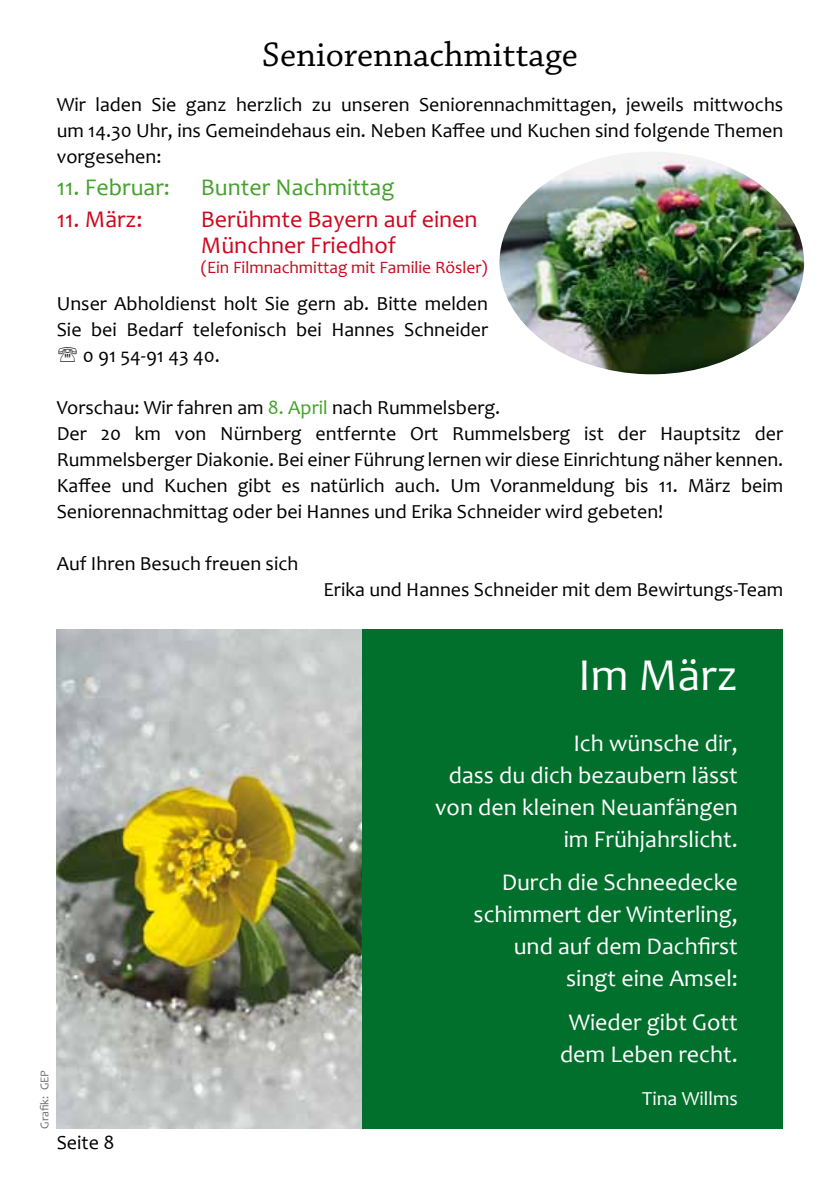
<style>
.page{position:relative;width:840px;height:1191px;background:#fff}
.page>*{position:absolute;margin:0;border:0;box-sizing:border-box;transform-origin:0 0}
.t1{font:46px "Candara";color:#fff}
.t2{font:36px "Chaparral Pro";color:#000}
.t3{font:24px/32px "Candara";color:#fff;text-align:right}
.t4{font:24px/26px "Candara";color:#cd071e}
.t5{font:24px "Candara";color:#44a12b}
.t6{font:20px/26px "Candara";color:#000;text-align:justify}
.t7{font:20px "Candara";color:#fff}
.t8{font:17.4px "Candara";color:#cd071e}
.t9{font:12px "Candara";color:#707172}
.s1{color:#44a12b}
</style>
<div class="page">
<img style="left:499px;top:152px;width:304px;height:222px">
<div style="left:361px;top:629px;width:421px;height:499px;background:#00702c"></div>
<img style="left:57px;top:629px;width:304px;height:499px">
<h2 class="t2" style="left:262px;top:35px;width:317px">Seniorennachmittage</h2>
<p class="t6" style="left:57px;top:91px;width:727px">Wir laden Sie ganz herzlich zu unseren Seniorennachmittagen, jeweils mittwochs um 14.30 Uhr, ins Gemeindehaus ein. Neben Kaffee und Kuchen sind folgende Themen vorgesehen:</p>
<p class="t5" style="left:57px;top:172px;width:115px">11. Februar:</p>
<p class="t5" style="left:201px;top:172px;width:195px">Bunter Nachmittag</p>
<p class="t4" style="left:57px;top:206px;width:87px">11. März:</p>
<p class="t4" style="left:201px;top:206px;width:278px">Berühmte Bayern auf einen<br>Münchner Friedhof</p>
<p class="t8" style="left:201px;top:256px;width:288px">(Ein Filmnachmittag mit Familie Rösler)</p>
<p class="t6" style="left:57px;top:291px;width:432px">Unser Abholdienst holt Sie gern ab. Bitte melden</p>
<p class="t6" style="left:57px;top:317px;width:432px">Sie bei Bedarf telefonisch bei Hannes Schneider</p>
<p class="t6" style="left:83px;top:343px;width:138px">0 91 54-91 43 40.</p>
<p class="t6" style="left:57px;top:395px;width:727px;text-align:left">Vorschau: Wir fahren am <span class="s1">8. April</span> nach Rummelsberg.<br>Der 20 km von Nürnberg entfernte Ort Rummelsberg ist der Hauptsitz der Rummelsberger Diakonie. Bei einer Führung lernen wir diese Einrichtung näher kennen.<br>Kaffee und Kuchen gibt es natürlich auch. Um Voranmeldung bis 11. März beim Seniorennachmittag oder bei Hannes und Erika Schneider wird gebeten!</p>
<p class="t6" style="left:57px;top:551px;width:243px">Auf Ihren Besuch freuen sich</p>
<p class="t6" style="left:323px;top:577px;width:461px">Erika und Hannes Schneider mit dem Bewirtungs-Team</p>
<p class="t9" style="left:37px;top:1128px;width:60px;rotate:-90deg">Grafik: GEP</p>
<p class="t6" style="left:57px;top:1129px;width:59px">Seite 8</p>
<h1 class="t1" style="left:578px;top:646px;width:161px">Im März</h1>
<p class="t3" style="left:435px;top:726px;width:304px">Ich wünsche dir,<br>dass du dich bezaubern lässt von den kleinen Neuanfängen im Frühjahrslicht.</p>
<p class="t3" style="left:473px;top:866px;width:266px">Durch die Schneedecke schimmert der Winterling, und auf dem Dachfirst singt eine Amsel:</p>
<p class="t3" style="left:559px;top:1005px;width:179px;text-align:center">Wieder gibt Gott dem Leben recht.</p>
<p class="t7" style="left:641px;top:1085px;width:97px">Tina Willms</p>
</div>
